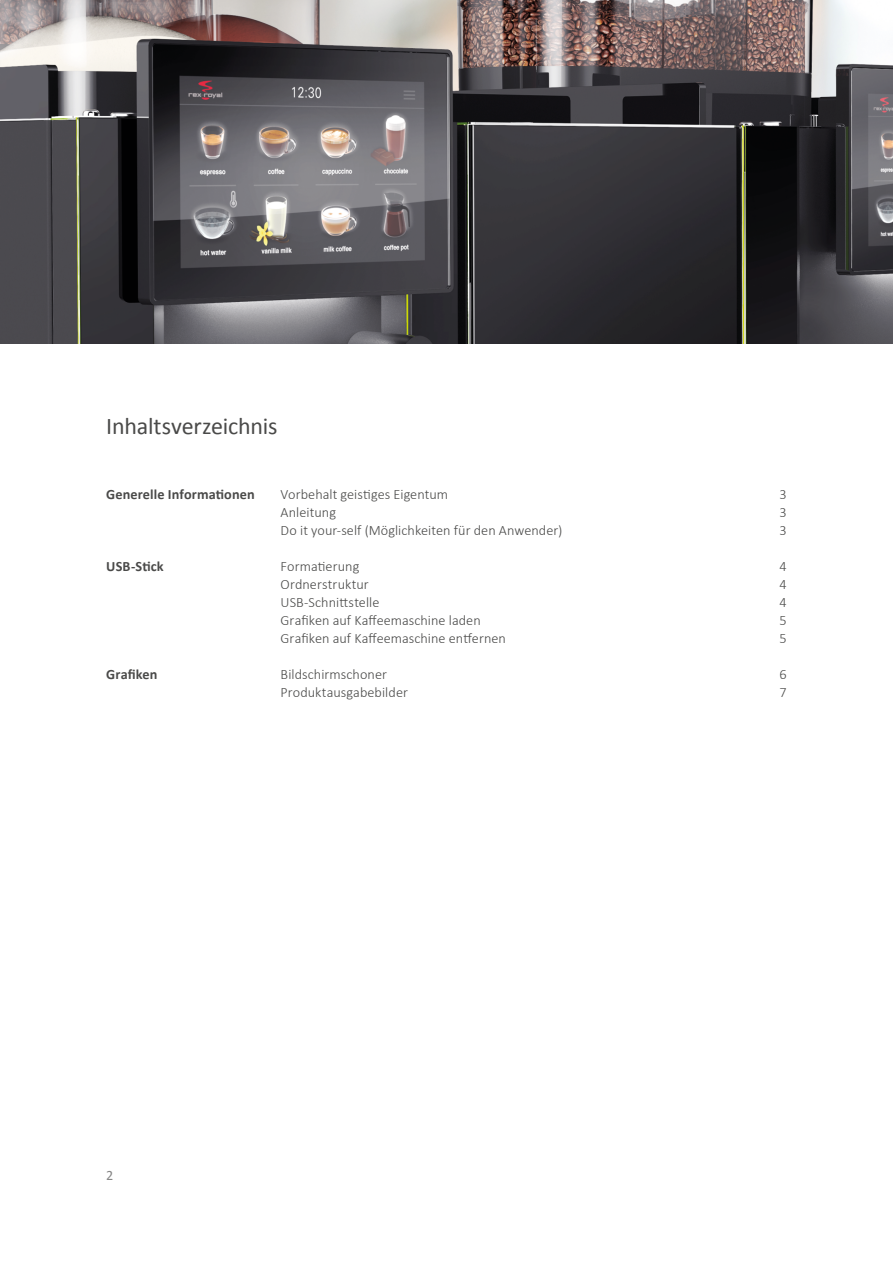
<style>
.page{position:relative;width:893px;height:1263px;background:#fff}
.page>*{position:absolute;margin:0;border:0;box-sizing:border-box;transform-origin:0 0}
.t1{font:24px "Calibri";letter-spacing:-.01em;color:#4a4a49}
.t2{font:300 14.25px "Calibri";color:#4a4a49}
.t3{font:700 14.25px "Calibri";letter-spacing:.005em;color:#4a4a49}
.t4{font:14.25px "Calibri";color:#878787}
</style>
<div class="page">
<img style="left:0;top:0;width:893px;height:344px">
<h1 class="t1" style="left:106px;top:411px;width:173px">Inhaltsverzeichnis</h1>
<p class="t3" style="left:106px;top:485px;width:150px">Generelle Informationen</p>
<p class="t2" style="left:281px;top:485px;width:169px">Vorbehalt geistiges Eigentum</p>
<p class="t2" style="left:779px;top:485px;width:9px">3</p>
<p class="t2" style="left:281px;top:503px;width:57px">Anleitung</p>
<p class="t2" style="left:779px;top:503px;width:9px">3</p>
<p class="t2" style="left:281px;top:521px;width:283px">Do it your-self (Möglichkeiten für den Anwender)</p>
<p class="t2" style="left:779px;top:521px;width:9px">3</p>
<p class="t3" style="left:106px;top:557px;width:59px">USB-Stick</p>
<p class="t2" style="left:281px;top:557px;width:80px">Formatierung</p>
<p class="t2" style="left:779px;top:557px;width:9px">4</p>
<p class="t2" style="left:281px;top:575px;width:90px">Ordnerstruktur</p>
<p class="t2" style="left:779px;top:575px;width:9px">4</p>
<p class="t2" style="left:281px;top:593px;width:100px">USB-Schnittstelle</p>
<p class="t2" style="left:779px;top:593px;width:9px">4</p>
<p class="t2" style="left:281px;top:611px;width:202px">Grafiken auf Kaffeemaschine laden</p>
<p class="t2" style="left:779px;top:611px;width:9px">5</p>
<p class="t2" style="left:281px;top:629px;width:227px">Grafiken auf Kaffeemaschine entfernen</p>
<p class="t2" style="left:779px;top:629px;width:9px">5</p>
<p class="t3" style="left:106px;top:665px;width:53px">Grafiken</p>
<p class="t2" style="left:281px;top:665px;width:108px">Bildschirmschoner</p>
<p class="t2" style="left:779px;top:665px;width:9px">6</p>
<p class="t2" style="left:281px;top:683px;width:129px">Produktausgabebilder</p>
<p class="t2" style="left:779px;top:683px;width:9px">7</p>
<p class="t4" style="left:106px;top:1166px;width:9px">2</p>
</div>
